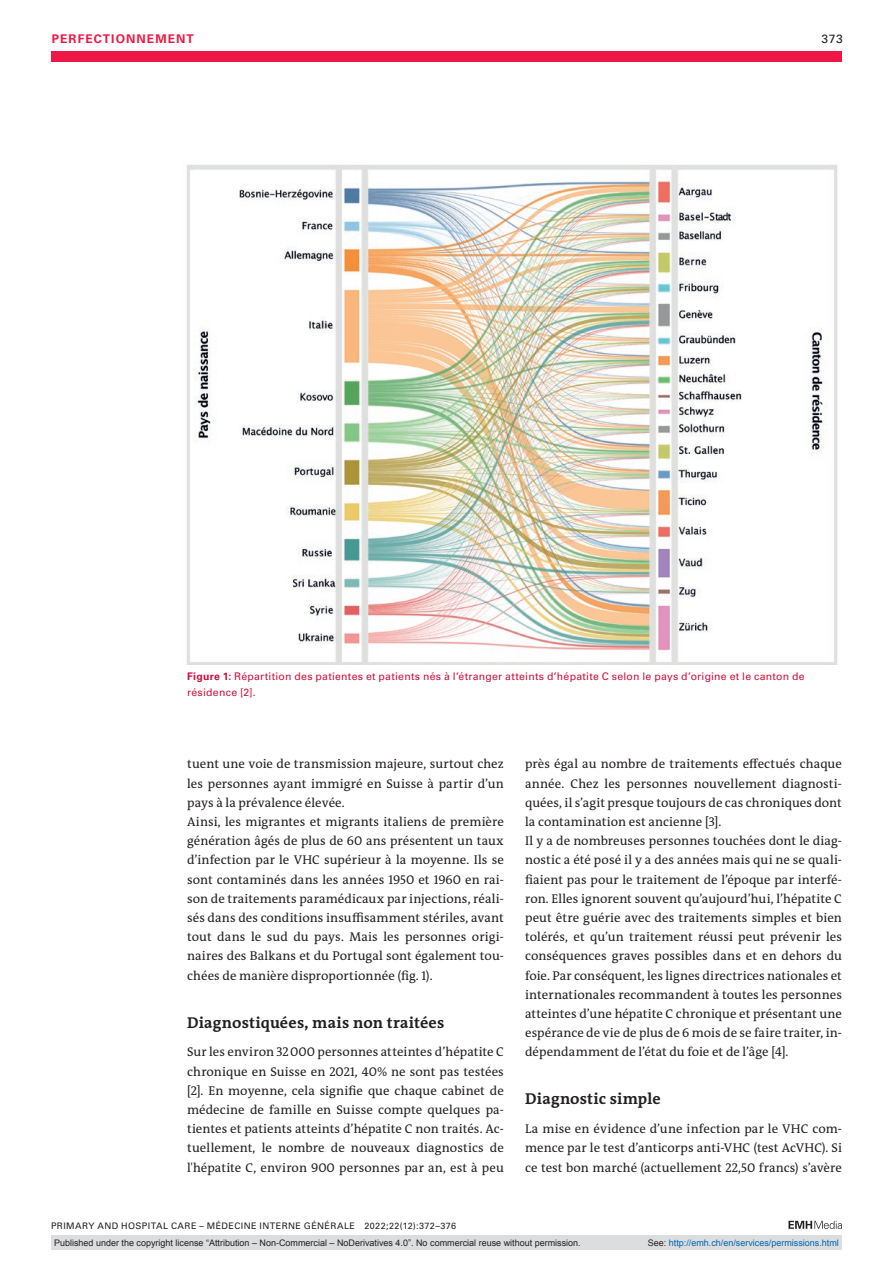
<style>
.page{position:relative;width:893px;height:1263px;background:#fff}
.page>*{position:absolute;margin:0;border:0;box-sizing:border-box;transform-origin:0 0}
.head1{font:700 15.75px "The Antiqua B W7";letter-spacing:.015em;color:#231f20}
.paragraph{font:12.75px/19.2px "The Antiqua B W5 Plain";letter-spacing:.005em;color:#231f20;text-align:justify}
.t1{font:700 12px "Univers LT Std";letter-spacing:.09em;color:#ed1845}
.t2{font:12px "Univers LT Std";color:#231f20}
.figure-caption{font:10.5px/15.8px "Univers LT Std";letter-spacing:.025em;color:#cd0f3b}
.t3{font:9px "Arial";color:#231f20}
.t4{font:9px "Univers LT Std";letter-spacing:.05em;color:#231f20}
.t5{font:9px "Arial";color:#0066b3}
.s1{font-weight:700}
.s2{color:#231f20}
</style>
<div class="page">
<div style="left:51px;top:51px;width:791px;height:11px;background:#ed1845"></div>
<svg style="left:788px;top:1221px;width:54px;height:8px"></svg>
<img style="left:186px;top:164px;width:652px;height:500px">
<div style="left:51px;top:1235px;width:791px;height:15px;background:#dcdddf"></div>
<p class="t1" style="left:52px;top:31px;width:144px">PERFECTIONNEMENT</p>
<p class="t2" style="left:822px;top:31px;width:23px">373</p>
<p class="figure-caption" style="left:187px;top:669px;width:619px"><span class="s1">Figure 1:</span> Répartition des patientes et patients nés à l’étranger atteints d’hépatite C selon le pays d’origine et le canton de résidence [2].</p>
<p class="paragraph" style="left:187px;top:754px;width:318px">tuent une voie de transmission majeure, surtout chez les personnes ayant immigré en Suisse à partir d’un pays à la prévalence élevée.</p>
<p class="paragraph" style="left:187px;top:812px;width:318px">Ainsi, les migrantes et migrants italiens de première génération âgés de plus de 60 ans présentent un taux d’infection par le VHC supérieur à la moyenne. Ils se sont contaminés dans les années 1950 et 1960 en rai&shy;son de traitements paramédicaux par injections, réali&shy;sés dans des conditions insuffisamment stériles, avant tout dans le sud du pays. Mais les personnes origi&shy;naires des Balkans et du Portugal sont également tou&shy;chées de manière disproportionnée (fig. 1).</p>
<p class="head1" style="left:187px;top:1012px;width:259px">Diagnostiquées, mais non traitées</p>
<p class="paragraph" style="left:187px;top:1042px;width:318px">Sur les environ 32000 personnes atteintes d’hépatite C chronique en Suisse en 2021, 40% ne sont pas testées [2]. En moyenne, cela signifie que chaque cabinet de médecine de famille en Suisse compte quelques pa&shy;tientes et patients atteints d’hépatite C non traités. Ac&shy;tuellement, le nombre de nouveaux diagnostics de l'hépatite C, environ 900 personnes par an, est à peu</p>
<p class="paragraph" style="left:525px;top:754px;width:318px">près égal au nombre de traitements effectués chaque année. Chez les personnes nouvellement diagnosti&shy;quées, il s’agit presque toujours de cas chroniques dont la contamination est ancienne [3].</p>
<p class="paragraph" style="left:525px;top:831px;width:318px">Il y a de nombreuses personnes touchées dont le diag&shy;nostic a été posé il y a des années mais qui ne se quali&shy;fiaient pas pour le traitement de l’époque par interfé&shy;ron. Elles ignorent souvent qu’aujourd’hui, l’hépatite C peut être guérie avec des traitements simples et bien tolérés, et qu’un traitement réussi peut prévenir les conséquences graves possibles dans et en dehors du foie. Par conséquent, les lignes directrices nationales et internationales recommandent à toutes les personnes atteintes d’une hépatite C chronique et présentant une espérance de vie de plus de 6 mois de se faire traiter, in&shy;dépendamment de l’état du foie et de l’âge [4].</p>
<p class="head1" style="left:525px;top:1089px;width:137px">Diagnostic simple</p>
<p class="paragraph" style="left:525px;top:1119px;width:318px">La mise en évidence d’une infection par le VHC com&shy;mence par le test d’anticorps anti-VHC (test AcVHC). Si ce test bon marché (actuellement 22,50 francs) s’avère</p>
<p class="t4" style="left:51px;top:1220px;width:407px">PRIMARY AND HOSPITAL CARE – MÉDECINE INTERNE GÉNÉRALE 2022;22(12):372–376</p>
<p class="t3" style="left:54px;top:1237px;width:528px">Published under the copyright license “Attribution – Non-Commercial – NoDerivatives 4.0”. No commercial reuse without permission.</p>
<p class="t5" style="left:648px;top:1237px;width:193px"><span class="s2">See:</span> http://emh.ch/en/services/permissions.html</p>
</div>
